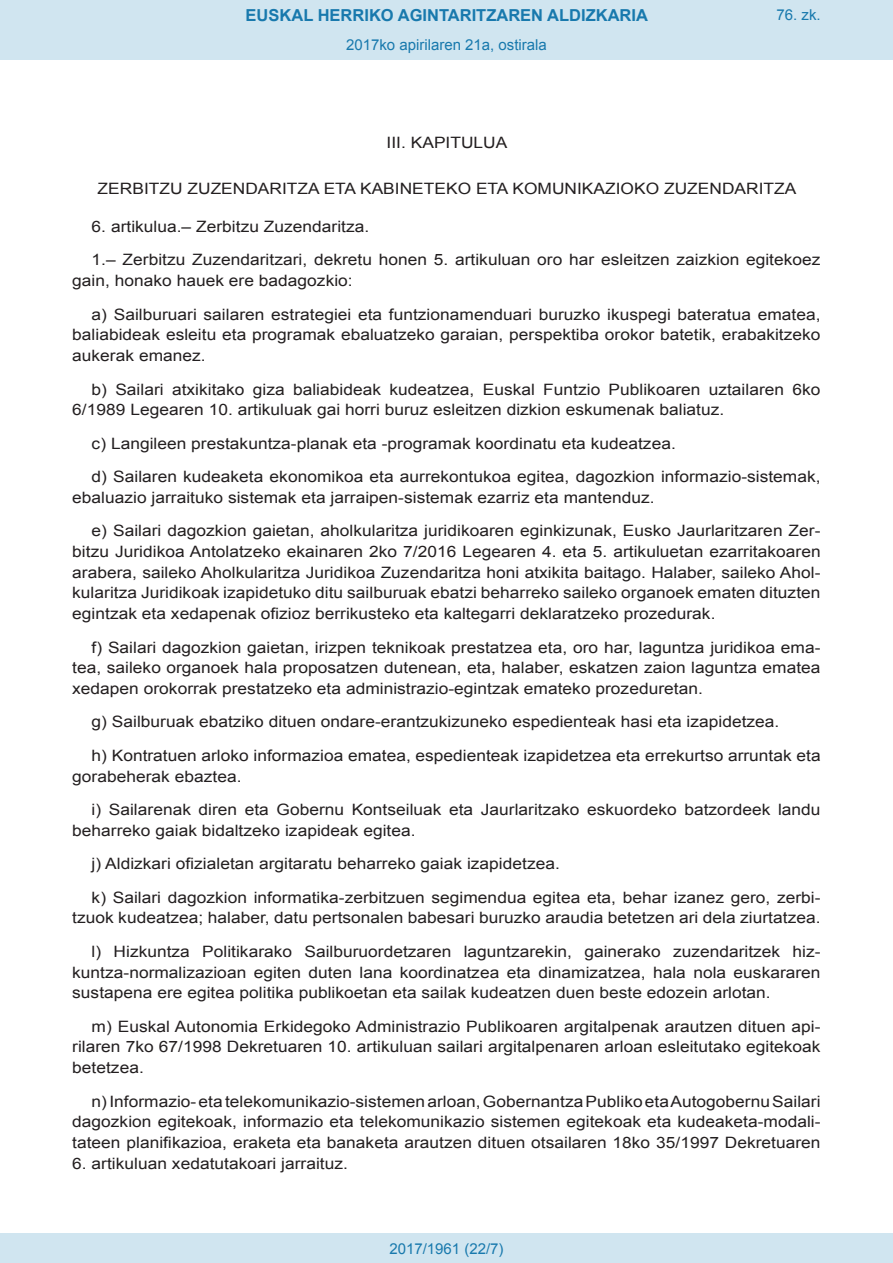
<style>
.page{position:relative;width:893px;height:1263px;background:#fff}
.page>*{position:absolute;margin:0;border:0;box-sizing:border-box;transform-origin:0 0}
.t1{font:700 16.5px "Arial";color:#1879ad}
.BOPVDetalle{font:15.6px/20.7px "Arial";color:#231f20;text-align:justify;scale:1.11 1}
.BOPVClave{font:15.6px "Arial";color:#231f20;scale:1.11 1}
.Paginacion_Centro{font:15px "Arial";color:#1879ad}
</style>
<div class="page">
<div style="left:0;top:0;width:893px;height:60px;background:#d0e5f0"></div>
<div style="left:0;top:1233px;width:893px;height:30px;background:#d0e5f0"></div>
<p class="t1" style="left:246px;top:4px;width:404px">EUSKAL HERRIKO AGINTARITZAREN ALDIZKARIA</p>
<p class="Paginacion_Centro" style="left:346px;top:35px;width:202px">2017ko apirilaren 21a, ostirala</p>
<p class="Paginacion_Centro" style="left:776px;top:5px;width:46px">76. zk.</p>
<p class="BOPVClave" style="left:387px;top:132px;width:110px">III. KAPITULUA</p>
<p class="BOPVClave" style="left:98px;top:179px;width:631px">ZERBITZU ZUZENDARITZA ETA KABINETEKO ETA KOMUNIKAZIOKO ZUZENDARITZA</p>
<p class="BOPVDetalle" style="left:92px;top:216px;width:252px">6. artikulua.– Zerbitzu Zuzendaritza.</p>
<p class="BOPVDetalle" style="left:72px;top:250px;width:676px;text-indent:19px">1.– Zerbitzu Zuzendaritzari, dekretu honen 5. artikuluan oro har esleitzen zaizkion egitekoez gain, honako hauek ere badagozkio:</p>
<p class="BOPVDetalle" style="left:72px;top:304px;width:676px;text-indent:19px">a) Sailburuari sailaren estrategiei eta funtzionamenduari buruzko ikuspegi bateratua ematea, baliabideak esleitu eta programak ebaluatzeko garaian, perspektiba orokor batetik, erabakitzeko aukerak emanez.</p>
<p class="BOPVDetalle" style="left:72px;top:379px;width:676px;text-indent:19px">b) Sailari atxikitako giza baliabideak kudeatzea, Euskal Funtzio Publikoaren uztailaren 6ko<br>6/1989 Legearen 10. artikuluak gai horri buruz esleitzen dizkion eskumenak baliatuz.</p>
<p class="BOPVDetalle" style="left:92px;top:433px;width:528px">c) Langileen prestakuntza-planak eta -programak koordinatu eta kudeatzea.</p>
<p class="BOPVDetalle" style="left:72px;top:466px;width:676px;text-indent:19px">d) Sailaren kudeaketa ekonomikoa eta aurrekontukoa egitea, dagozkion informazio-sistemak, ebaluazio jarraituko sistemak eta jarraipen-sistemak ezarriz eta mantenduz.</p>
<p class="BOPVDetalle" style="left:72px;top:521px;width:676px;text-indent:19px">e) Sailari dagozkion gaietan, aholkularitza juridikoaren eginkizunak, Eusko Jaurlaritzaren Zer&shy;bitzu Juridikoa Antolatzeko ekainaren 2ko 7/2016 Legearen 4. eta 5. artikuluetan ezarritakoaren arabera, saileko Aholkularitza Juridikoa Zuzendaritza honi atxikita baitago. Halaber, saileko Ahol&shy;kularitza Juridikoak izapidetuko ditu sailburuak ebatzi beharreko saileko organoek ematen dituzten egintzak eta xedapenak ofizioz berrikusteko eta kaltegarri deklaratzeko prozedurak.</p>
<p class="BOPVDetalle" style="left:72px;top:637px;width:676px;text-indent:19px">f) Sailari dagozkion gaietan, irizpen teknikoak prestatzea eta, oro har, laguntza juridikoa ema&shy;tea, saileko organoek hala proposatzen dutenean, eta, halaber, eskatzen zaion laguntza ematea xedapen orokorrak prestatzeko eta administrazio-egintzak emateko prozeduretan.</p>
<p class="BOPVDetalle" style="left:92px;top:712px;width:621px">g) Sailburuak ebatziko dituen ondare-erantzukizuneko espedienteak hasi eta izapidetzea.</p>
<p class="BOPVDetalle" style="left:72px;top:745px;width:676px;text-indent:19px">h) Kontratuen arloko informazioa ematea, espedienteak izapidetzea eta errekurtso arruntak eta gorabeherak ebaztea.</p>
<p class="BOPVDetalle" style="left:72px;top:799px;width:676px;text-indent:19px">i) Sailarenak diren eta Gobernu Kontseiluak eta Jaurlaritzako eskuordeko batzordeek landu beharreko gaiak bidaltzeko izapideak egitea.</p>
<p class="BOPVDetalle" style="left:92px;top:853px;width:423px">j) Aldizkari ofizialetan argitaratu beharreko gaiak izapidetzea.</p>
<p class="BOPVDetalle" style="left:72px;top:887px;width:676px;text-align:right">k) Sailari dagozkion informatika-zerbitzuen segimendua egitea eta, behar izanez gero, zerbi&shy;tzuok kudeatzea; halaber, datu pertsonalen babesari buruzko araudia betetzen ari dela ziurtatzea.</p>
<p class="BOPVDetalle" style="left:72px;top:941px;width:676px;text-indent:19px">l) Hizkuntza Politikarako Sailburuordetzaren laguntzarekin, gainerako zuzendaritzek hiz&shy;kuntza-normalizazioan egiten duten lana koordinatzea eta dinamizatzea, hala nola euskararen sustapena ere egitea politika publikoetan eta sailak kudeatzen duen beste edozein arlotan.</p>
<p class="BOPVDetalle" style="left:72px;top:1016px;width:676px;text-indent:19px">m) Euskal Autonomia Erkidegoko Administrazio Publikoaren argitalpenak arautzen dituen api&shy;rilaren 7ko 67/1998 Dekretuaren 10. artikuluan sailari argitalpenaren arloan esleitutako egitekoak betetzea.</p>
<p class="BOPVDetalle" style="left:72px;top:1091px;width:676px;text-indent:19px">n) Informazio- eta telekomunikazio-sistemen arloan, Gobernantza Publiko eta Autogobernu Sailari dagozkion egitekoak, informazio eta telekomunikazio sistemen egitekoak eta kudeaketa-modali&shy;tateen planifikazioa, eraketa eta banaketa arautzen dituen otsailaren 18ko 35/1997 Dekretuaren</p>
<p class="BOPVDetalle" style="left:72px;top:1153px;width:250px">6. artikuluan xedatutakoari jarraituz.</p>
<p class="Paginacion_Centro" style="left:389px;top:1238px;width:116px">2017/1961 (22/7)</p>
</div>
